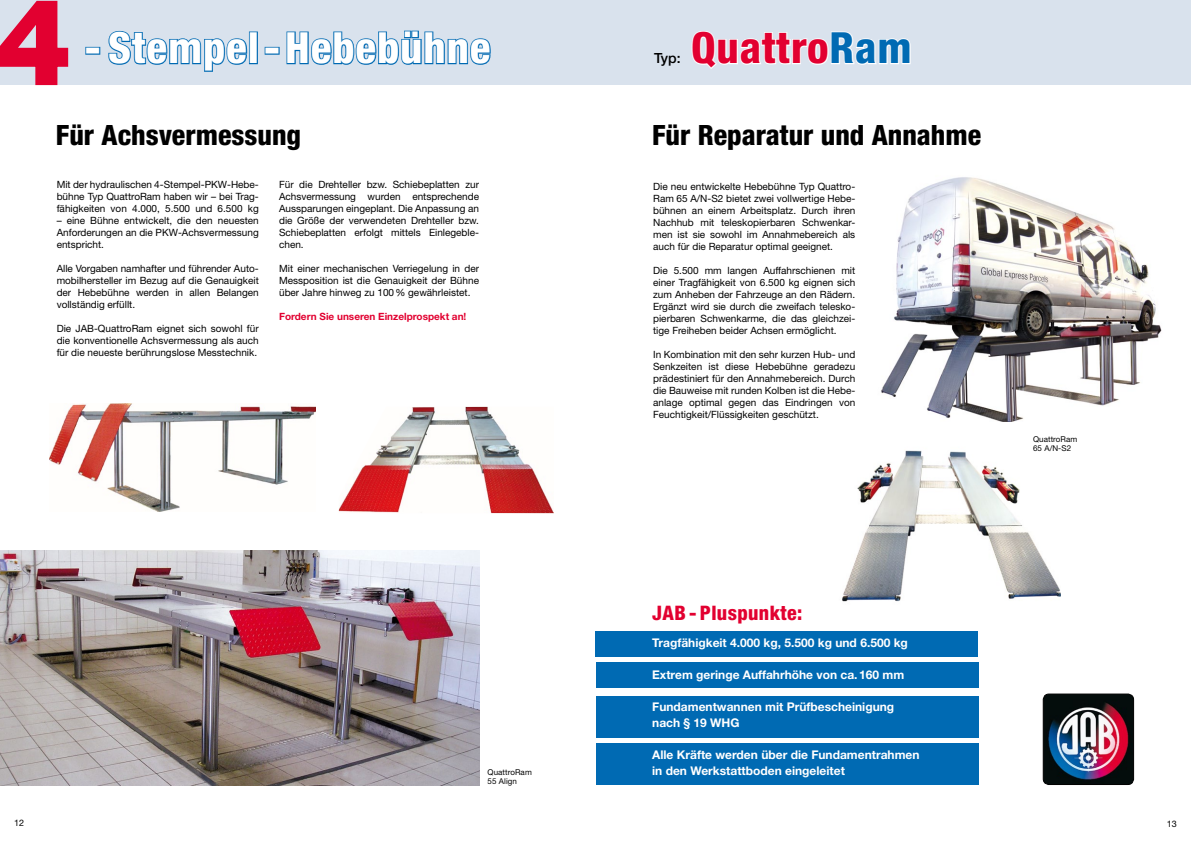
<style>
.page{position:relative;width:1191px;height:842px;background:#fff}
.page>*{position:absolute;margin:0;border:0;box-sizing:border-box;transform-origin:0 0}
.t1{font:800 118px "Helvetica Neue LT Std";color:#e20030}
.t2{font:800 condensed 43px "Helvetica Neue LT Std";letter-spacing:.02em;color:#fff}
.t3{font:800 condensed 43px "Helvetica Neue LT Std";letter-spacing:.02em;color:#e20030}
.t4{font:800 condensed 28px "Helvetica Neue LT Std";color:#000}
.t5{font:800 condensed 20px "Helvetica Neue LT Std";letter-spacing:.02em;color:#e20030}
.t6{font:500 14px "Helvetica Neue LT Std";color:#000}
.t7{font:700 12px/16px "Helvetica Neue LT Std";color:#fff}
.t8{font:10px/12px "Helvetica Neue LT Std";color:#000;text-align:justify}
.t9{font:700 10px "Helvetica Neue LT Std";color:#e20030}
.t10{font:9px "Helvetica Neue LT Std";color:#000}
.t11{font:8px/9px "Helvetica Neue LT Std";letter-spacing:.01em;color:#000}
.s1{color:#006ab3}
</style>
<div class="page">
<div style="left:0;top:0;width:1191px;height:85px;background:#d9e2ed"></div>
<img style="left:1044px;top:695px;width:89px;height:89px">
<div style="left:1042px;top:693px;width:92px;height:92px;border:1px solid #000;border-radius:6px"></div>
<img style="left:842px;top:450px;width:218px;height:152px">
<img style="left:50px;top:403px;width:265px;height:108px">
<img style="left:339px;top:407px;width:215px;height:106px">
<svg style="left:0;top:0;width:69px;height:86px"></svg>
<div style="left:85px;top:47px;width:15px;height:8px;border:2px solid #006ab3"></div>
<svg style="left:108px;top:30px;width:140px;height:42px"></svg>
<div style="left:249px;top:32px;width:9px;height:32px;border:2px solid #006ab3"></div>
<div style="left:265px;top:47px;width:15px;height:8px;border:2px solid #006ab3"></div>
<svg style="left:286px;top:30px;width:205px;height:35px"></svg>
<svg style="left:691px;top:31px;width:220px;height:38px"></svg>
<div style="left:596px;top:662px;width:382px;height:25px;background:#006ab3"></div>
<div style="left:596px;top:696px;width:382px;height:41px;background:#006ab3"></div>
<div style="left:596px;top:744px;width:382px;height:41px;background:#006ab3"></div>
<div style="left:595px;top:631px;width:383px;height:25px;background:#006ab3"></div>
<img style="left:0;top:550px;width:479px;height:235px">
<img style="left:881px;top:177px;width:281px;height:245px">
<h1 class="t1" style="left:-3px;top:-28px;width:76px">4</h1>
<h2 class="t2" style="left:85px;top:21px;width:407px">- Stempel-Hebebühne</h2>
<h3 class="t4" style="left:56px;top:118px;width:247px">Für Achsvermessung</h3>
<p class="t8" style="left:57px;top:178px;width:204px">Mit der hydraulischen 4-Stempel-PKW-Hebe&shy;bühne Typ QuattroRam haben wir – bei Trag&shy;fähigkeiten von 4.000, 5.500 und 6.500 kg</p>
<p class="t8" style="left:57px;top:214px;width:204px">– eine Bühne entwickelt, die den neuesten Anforderungen an die PKW-Achsvermessung entspricht.</p>
<p class="t8" style="left:57px;top:262px;width:204px">Alle Vorgaben namhafter und führender Auto&shy;mobilhersteller im Bezug auf die Genauigkeit der Hebebühne werden in allen Belangen vollständig erfüllt.</p>
<p class="t8" style="left:57px;top:322px;width:204px">Die JAB-QuattroRam eignet sich sowohl für die konventionelle Achsvermessung als auch für die neueste berührungslose Messtechnik.</p>
<p class="t8" style="left:279px;top:178px;width:201px">Für die Drehteller bzw. Schiebeplatten zur Achsvermessung wurden entsprechende Aussparungen eingeplant. Die Anpassung an die Größe der verwendeten Drehteller bzw.<br>Schiebeplatten erfolgt mittels Einlegeble&shy;chen.</p>
<p class="t8" style="left:279px;top:262px;width:201px">Mit einer mechanischen Verriegelung in der Messposition ist die Genauigkeit der Bühne über Jahre hinweg zu 100% gewährleistet.</p>
<p class="t9" style="left:279px;top:310px;width:189px">Fordern Sie unseren Einzelprospekt an!</p>
<h3 class="t6" style="left:654px;top:50px;width:28px">Typ:</h3>
<h2 class="t3" style="left:691px;top:21px;width:222px">Quattro<span class="s1">Ram</span></h2>
<h3 class="t4" style="left:652px;top:118px;width:331px">Für Reparatur und Annahme</h3>
<p class="t8" style="left:653px;top:181px;width:204px">Die neu entwickelte Hebebühne Typ Quattro-Ram 65 A/N-S2 bietet zwei vollwertige Hebe&shy;bühnen an einem Arbeitsplatz. Durch ihren Nachhub mit teleskopierbaren Schwenkar&shy;men ist sie sowohl im Annahmebereich als auch für die Reparatur optimal geeignet.</p>
<p class="t8" style="left:653px;top:265px;width:204px">Die 5.500 mm langen Auffahrschienen mit einer Tragfähigkeit von 6.500 kg eignen sich zum Anheben der Fahrzeuge an den Rädern.<br>Ergänzt wird sie durch die zweifach telesko&shy;pierbaren Schwenkarme, die das gleichzei&shy;tige Freiheben beider Achsen ermöglicht.</p>
<p class="t8" style="left:653px;top:349px;width:204px">In Kombination mit den sehr kurzen Hub- und Senkzeiten ist diese Hebebühne geradezu prädestiniert für den Annahmebereich. Durch die Bauweise mit runden Kolben ist die Hebe&shy;anlage optimal gegen das Eindringen von Feuchtigkeit/Flüssigkeiten geschützt.</p>
<p class="t11" style="left:1033px;top:435px;width:46px">QuattroRam<br>65 A/N-S2</p>
<h3 class="t5" style="left:652px;top:600px;width:152px">JAB - Pluspunkte:</h3>
<p class="t7" style="left:652px;top:634px;width:257px">Tragfähigkeit 4.000 kg, 5.500 kg und 6.500 kg</p>
<p class="t7" style="left:652px;top:666px;width:253px">Extrem geringe Auffahrhöhe von ca.160 mm</p>
<p class="t7" style="left:652px;top:698px;width:243px">Fundamentwannen mit Prüfbescheinigung nach § 19 WHG</p>
<p class="t7" style="left:652px;top:746px;width:269px">Alle Kräfte werden über die Fundamentrahmen</p>
<p class="t11" style="left:487px;top:768px;width:46px">QuattroRam</p>
<p class="t7" style="left:652px;top:762px;width:194px">in den Werkstattboden eingeleitet</p>
<p class="t11" style="left:487px;top:777px;width:31px">55 Align</p>
<p class="t10" style="left:14px;top:817px;width:12px">12</p>
<p class="t10" style="left:1166px;top:818px;width:12px">13</p>
</div>
